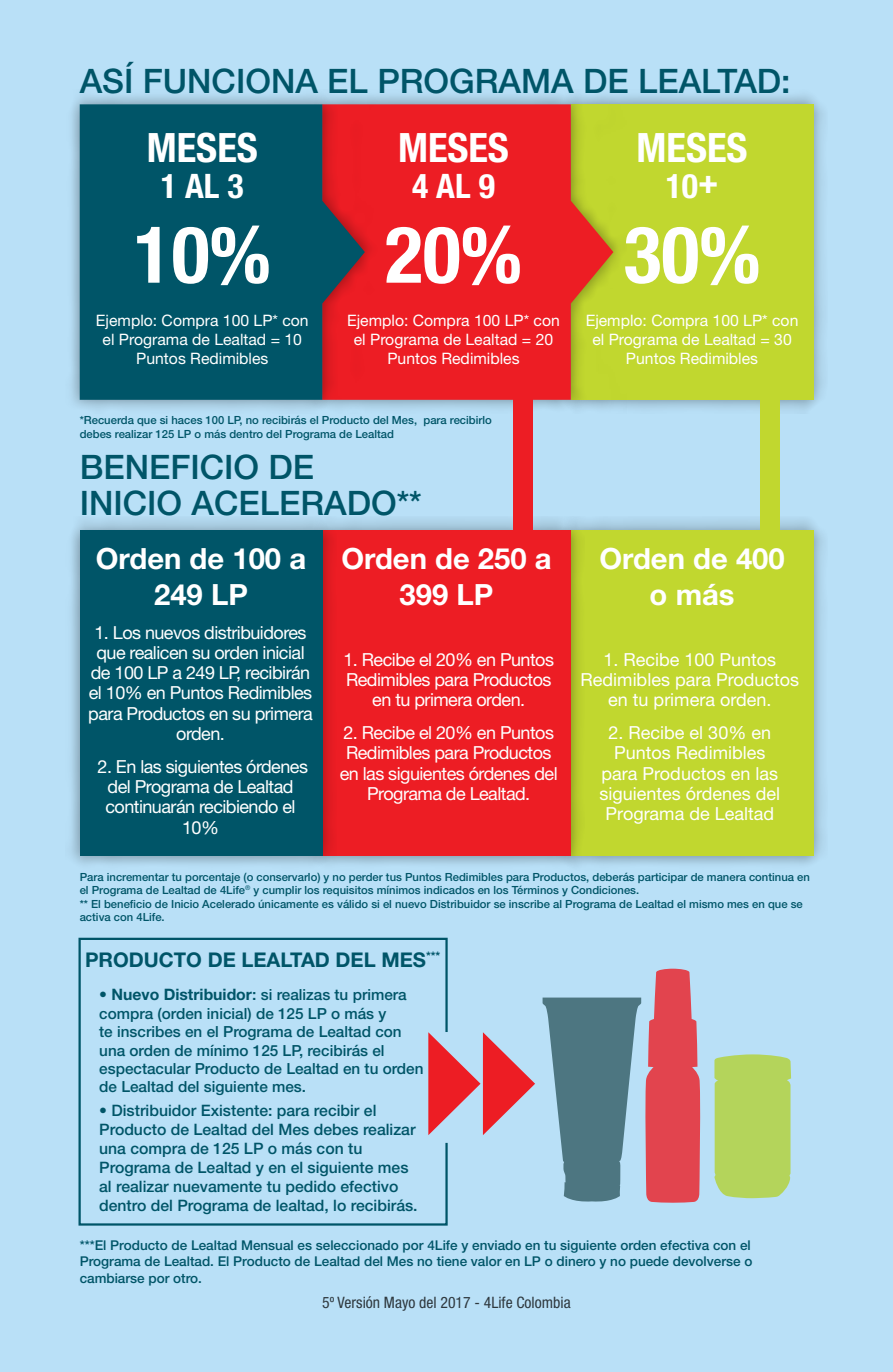
<style>
.page{position:relative;width:893px;height:1372px;background:#fff}
.page>*{position:absolute;margin:0;border:0;box-sizing:border-box;transform-origin:0 0}
.t1{font:700 condensed 78.75px "Helvetica Neue LT Std";color:#fff}
.t2{font:700 condensed 40.5px "Helvetica Neue LT Std";color:#fff}
.t3{font:500 33.75px/36px "Helvetica Neue LT Std";color:#005568}
.t4{font:700 condensed 33.75px "Helvetica Neue LT Std";color:#fff}
.t5{font:700 29.25px/36px "Helvetica Neue LT Std";color:#fff;text-align:center}
.t6{font:700 20.25px "Helvetica Neue LT Std";color:#005568}
.t7{font:18px/20.2px "Helvetica Neue LT Std";letter-spacing:-.03em;color:#fff;text-align:center}
.t8{font:18px/20.2px "Helvetica Neue LT Std";color:#fff;text-align:center}
.t9{font:500 15.75px/18.9px "Helvetica Neue LT Std";color:#005568}
.t10{font:15.75px/18.9px "Helvetica Neue LT Std";color:#fff;text-align:center}
.t11{font:condensed 15.75px "Helvetica Neue LT Std";color:#000}
.t12{font:500 15.3px/18.4px "Helvetica Neue LT Std";color:#005568}
.t13{font:500 13.5px/16.2px "Helvetica Neue LT Std";color:#005568;text-align:justify}
.t14{font:500 11.25px/13.5px "Helvetica Neue LT Std";color:#005568}
.s1{font-size:15.75px}
.s2{font-weight:700;font-size:15.75px}
</style>
<div class="page">
<div style="left:0;top:0;width:893px;height:1371px;background:#b9e0f7"></div>
<div style="left:556px;top:89px;width:272px;height:324px;background:#000;opacity:.4"></div>
<div style="left:571px;top:104px;width:242px;height:296px;background:#c1d72f"></div>
<div style="left:556px;top:515px;width:272px;height:355px;background:#000;opacity:.4"></div>
<div style="left:571px;top:530px;width:242px;height:325px;background:#c1d72f"></div>
<div style="left:308px;top:89px;width:319px;height:324px;background:#000;opacity:.4"></div>
<svg style="left:378px;top:104px;width:235px;height:296px;background:#e53725"></svg>
<div style="left:308px;top:515px;width:276px;height:355px;background:#000;opacity:.4"></div>
<div style="left:322px;top:530px;width:249px;height:325px;background:#ed1d24"></div>
<div style="left:65px;top:89px;width:313px;height:324px;background:#000;opacity:.4"></div>
<svg style="left:80px;top:104px;width:285px;height:296px;background:#1b4e5f"></svg>
<div style="left:65px;top:515px;width:272px;height:355px;background:#000;opacity:.4"></div>
<div style="left:80px;top:530px;width:242px;height:325px;background:#005568"></div>
<div style="left:714px;top:1054px;width:77px;height:144px;background:#b4d45b"></div>
<svg style="left:543px;top:968px;width:158px;height:234px;background:#9b8695"></svg>
<div style="left:77px;top:936px;width:372px;height:290px;background:#b9e0f7"></div>
<svg style="left:428px;top:1032px;width:107px;height:103px;background:#d28090"></svg>
<div style="left:513px;top:397px;width:20px;height:147px;background:#ed1d24"></div>
<div style="left:760px;top:397px;width:20px;height:147px;background:#c1d72f"></div>
<h3 class="t3" style="left:80px;top:62px;width:712px">ASÍ FUNCIONA EL PROGRAMA DE LEALTAD:</h3>
<h2 class="t2" style="left:147px;top:123px;width:112px">MESES</h2>
<h3 class="t4" style="left:161px;top:165px;width:84px">1 AL 3</h3>
<h2 class="t2" style="left:398px;top:123px;width:112px">MESES</h2>
<h3 class="t4" style="left:412px;top:165px;width:84px">4 AL 9</h3>
<h2 class="t2" style="left:637px;top:123px;width:112px">MESES</h2>
<h3 class="t4" style="left:666px;top:165px;width:54px">10+</h3>
<h1 class="t1" style="left:134px;top:207px;width:138px">10%</h1>
<h1 class="t1" style="left:385px;top:207px;width:138px">20%</h1>
<h1 class="t1" style="left:624px;top:207px;width:138px">30%</h1>
<h3 class="t10" style="left:96px;top:311px;width:214px">Ejemplo: Compra 100 LP* con el Programa de Lealtad = 10<br>Puntos Redimibles</h3>
<h3 class="t10" style="left:347px;top:311px;width:214px">Ejemplo: Compra 100 LP* con el Programa de Lealtad = 20<br>Puntos Redimibles</h3>
<h3 class="t10" style="left:586px;top:311px;width:214px">Ejemplo: Compra 100 LP* con el Programa de Lealtad = 30<br>Puntos Redimibles</h3>
<p class="t14" style="left:80px;top:413px;width:414px">*Recuerda que si haces 100 LP, no recibirás el Producto del Mes, para recibirlo debes realizar 125 LP o más dentro del Programa de Lealtad</p>
<h3 class="t3" style="left:80px;top:449px;width:343px">BENEFICIO DE<br>INICIO ACELERADO**</h3>
<h3 class="t5" style="left:96px;top:540px;width:212px">Orden de 100 a<br>249 LP</h3>
<h3 class="t5" style="left:341px;top:540px;width:212px">Orden de 250 a<br>399 LP</h3>
<h3 class="t5" style="left:599px;top:540px;width:187px">Orden de 400 o más</h3>
<h3 class="t7" style="left:88px;top:621px;width:226px">1. Los nuevos distribuidores que realicen su orden inicial de 100 LP a 249 LP, recibirán el 10% en Puntos Redimibles para Productos en su primera orden.</h3>
<h3 class="t7" style="left:98px;top:756px;width:212px">2. En las siguientes órdenes del Programa de Lealtad continuarán recibiendo el<br>10%</h3>
<h3 class="t7" style="left:343px;top:648px;width:212px">1. Recibe el 20% en Puntos<br>Redimibles para Productos en tu primera orden.</h3>
<h3 class="t7" style="left:340px;top:722px;width:219px">2. Recibe el 20% en Puntos<br>Redimibles para Productos en las siguientes órdenes del<br>Programa de Lealtad.</h3>
<h3 class="t8" style="left:581px;top:648px;width:220px">1. Recibe 100 Puntos<br>Redimibles para Productos en tu primera orden.</h3>
<h3 class="t8" style="left:599px;top:722px;width:182px">2. Recibe el 30% en<br>Puntos Redimibles para Productos en las siguientes órdenes del<br>Programa de Lealtad</h3>
<p class="t14" style="left:80px;top:869px;width:732px">Para incrementar tu porcentaje (o conservarlo) y no perder tus Puntos Redimibles para Productos, deberás participar de manera continua en el Programa de Lealtad de 4Life<sup>®</sup> y cumplir los requisitos mínimos indicados en los Términos y Condiciones.<br>** El beneficio de Inicio Acelerado únicamente es válido si el nuevo Distribuidor se inscribe al Programa de Lealtad el mismo mes en que se activa con 4Life.</p>
<h3 class="t6" style="left:85px;top:947px;width:357px">PRODUCTO DE LEALTAD DEL MES<sup>***</sup></h3>
<p class="t12" style="left:99px;top:985px;width:326px"><span class="s1">•</span> <span class="s2">Nuevo Distribuidor</span><span class="s1">:</span> si realizas tu primera compra (orden inicial) de 125 LP o más y<br>te inscribes en el Programa de Lealtad con una orden de mínimo 125 LP, recibirás el espectacular Producto de Lealtad en tu orden de Lealtad del siguiente mes.</p>
<p class="t9" style="left:99px;top:1100px;width:320px">• Distribuidor Existente: para recibir el Producto de Lealtad del Mes debes realizar una compra de 125 LP o más con tu Programa de Lealtad y en el siguiente mes al realizar nuevamente tu pedido efectivo dentro del Programa de lealtad, lo recibirás.</p>
<p class="t13" style="left:80px;top:1236px;width:674px">***El Producto de Lealtad Mensual es seleccionado por 4Life y enviado en tu siguiente orden efectiva con el Programa de Lealtad. El Producto de Lealtad del Mes no tiene valor en LP o dinero y no puede devolverse o cambiarse por otro.</p>
<h3 class="t11" style="left:322px;top:1293px;width:250px">5º Versión Mayo del 2017 - 4Life Colombia</h3>
</div>
